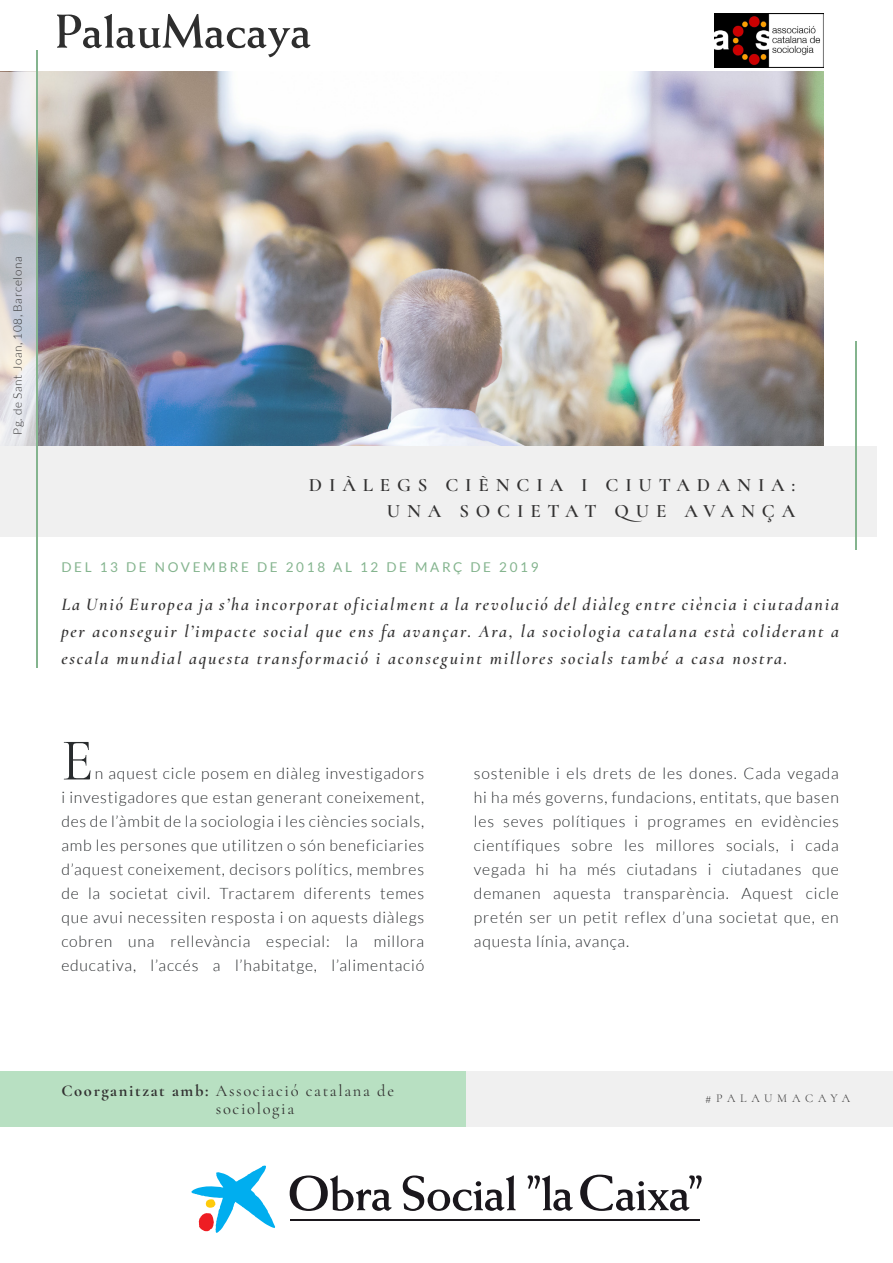
<style>
.page{position:relative;width:893px;height:1263px;background:#fff}
.page>*{position:absolute;margin:0;border:0;box-sizing:border-box;transform-origin:0 0}
.Nuevo_estilo_de_párr{font:60px "Cormorant Garamond";color:#282b2d}
.Nuevo_estilo_de_párr-2{font:600 19.05px "Cormorant Garamond";letter-spacing:.36em;color:#323131}
.Nuevo_estilo_de_párr-3{font:italic 600 18px/27px "Cormorant Garamond";letter-spacing:.1em;color:#323131;text-align:justify}
.Nuevo_estilo_de_párr-4{font:16.5px/18px "Cormorant Garamond";letter-spacing:.1em;color:#323131}
.Nuevo_estilo_de_párr-5{font:300 15.75px/24px "Lato";letter-spacing:.05em;color:#282b2d;text-align:justify}
.Nuevo_estilo_de_párr-6{font:13.5px "Lato";letter-spacing:.2em;color:#84b48e}
.Nuevo_estilo_de_párr-7{font:300 12px "Cormorant Garamond";letter-spacing:.395em;color:#323131}
.Nuevo_estilo_de_párr-8{font:300 11.7px "Lato";letter-spacing:.05em;color:#323131}
.s1{font-weight:700}
</style>
<div class="page">
<img style="left:38px;top:72px;width:785px;height:375px">
<svg style="left:0;top:72px;width:36px;height:375px;background:#d7d5d7"></svg>
<div style="left:0;top:447px;width:876px;height:90px;background:#f0f0f0"></div>
<svg style="left:57px;top:14px;width:254px;height:43px"></svg>
<hr style="left:855px;top:341px;width:2px;height:209px;background:#84b48e">
<div style="left:0;top:1070px;width:467px;height:56px;background:#b8e0c2"></div>
<div style="left:467px;top:1070px;width:426px;height:56px;background:#f0f0f0"></div>
<hr style="left:36px;top:50px;width:2px;height:618px;background:#84b48e">
<svg style="left:191px;top:1165px;width:84px;height:68px"></svg>
<hr style="left:290px;top:1220px;width:410px;height:1px;background:#1a171c">
<hr style="left:290px;top:1219px;width:410px;height:1px;background:#1a171c">
<svg style="left:527px;top:1175px;width:46px;height:36px"></svg>
<svg style="left:580px;top:1174px;width:122px;height:37px"></svg>
<svg style="left:290px;top:1175px;width:102px;height:36px"></svg>
<svg style="left:403px;top:1175px;width:113px;height:36px"></svg>
<img style="left:714px;top:14px;width:109px;height:54px">
<p class="Nuevo_estilo_de_párr-8" style="left:11px;top:435px;width:180px;rotate:-90deg">Pg. de Sant Joan, 108, Barcelona</p>
<p class="Nuevo_estilo_de_párr-2" style="left:309px;top:474px;width:488px">DIÀLEGS CIÈNCIA I CIUTADANIA:</p>
<p class="Nuevo_estilo_de_párr-2" style="left:387px;top:499px;width:410px">UNA SOCIETAT QUE AVANÇA</p>
<p class="Nuevo_estilo_de_párr-6" style="left:61px;top:560px;width:479px">DEL 13 DE NOVEMBRE DE 2018 AL 12 DE MARÇ DE 2019</p>
<p class="Nuevo_estilo_de_párr-3" style="left:61px;top:591px;width:779px">La Unió Europea ja s’ha incorporat oficialment a la revolució del diàleg entre ciència i ciutadania per aconseguir l’impacte social que ens fa avançar. Ara, la sociologia catalana està coliderant a escala mundial aquesta transformació i aconseguint millores socials també a casa nostra.</p>
<p class="Nuevo_estilo_de_párr" style="left:61px;top:724px;width:34px">E</p>
<p class="Nuevo_estilo_de_párr-5" style="left:61px;top:762px;width:364px;text-indent:33px">n aquest cicle posem en diàleg investigadors i investigadores que estan generant coneixement, des de l’àmbit de la sociologia i les ciències socials, amb les persones que utilitzen o són beneficiaries d’aquest coneixement, decisors polítics, membres de la societat civil. Tractarem diferents temes que avui necessiten resposta i on aquests diàlegs cobren una rellevància especial: la millora educativa, l’accés a l’habitatge, l’alimentació</p>
<p class="Nuevo_estilo_de_párr-5" style="left:474px;top:761px;width:366px">sostenible i els drets de les dones. Cada vegada hi ha més governs, fundacions, entitats, que basen les seves polítiques i programes en evidències científiques sobre les millores socials, i cada vegada hi ha més ciutadans i ciutadanes que demanen aquesta transparència. Aquest cicle pretén ser un petit reflex d’una societat que, en aquesta línia, avança.</p>
<p class="Nuevo_estilo_de_párr-4" style="left:216px;top:1081px;width:180px;text-indent:-154px"><span class="s1">Coorganitzat amb:</span> Associació catalana de sociologia</p>
<p class="Nuevo_estilo_de_párr-7" style="left:705px;top:1091px;width:147px">#PALAUMACAYA</p>
</div>
